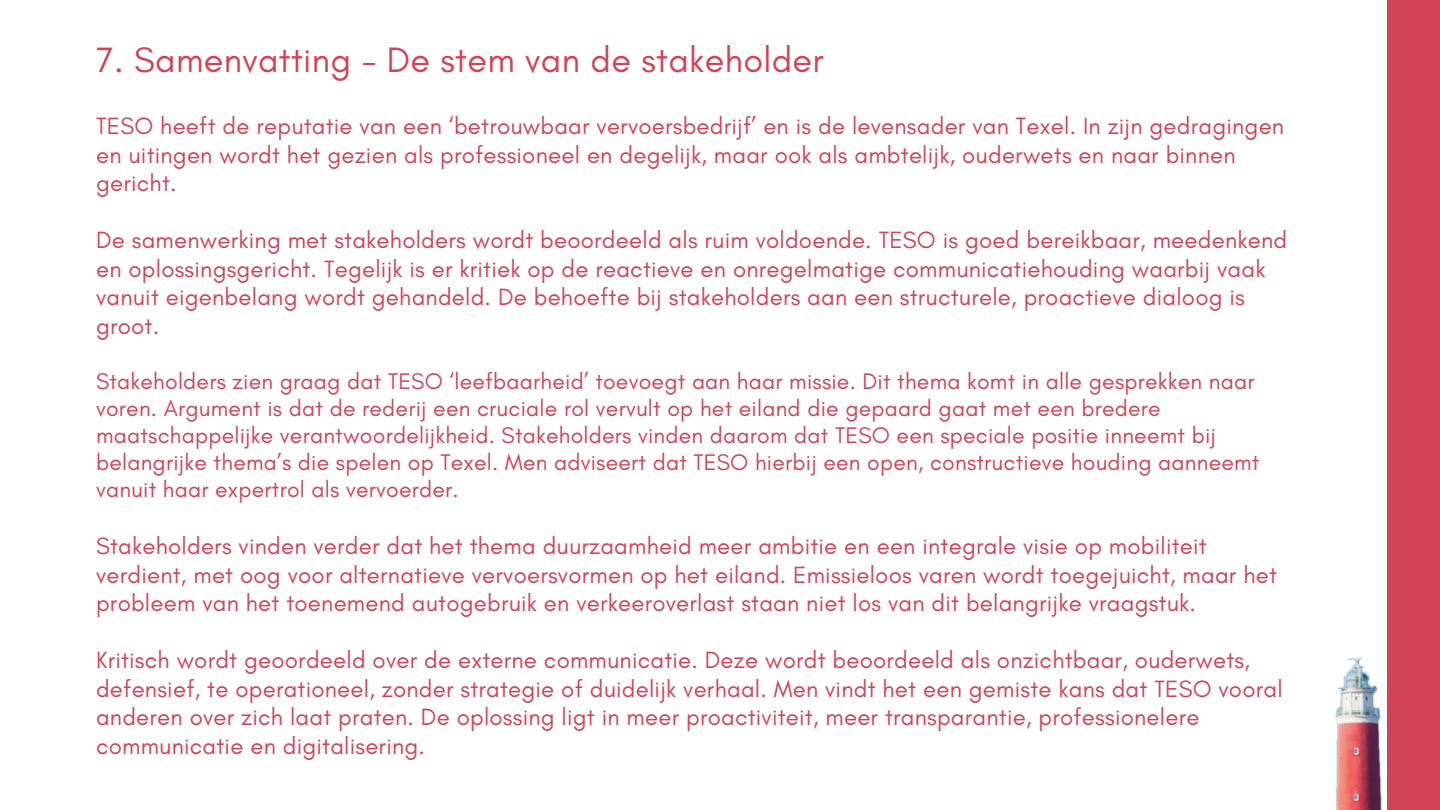
<style>
.page{position:relative;width:1440px;height:810px;background:#fff}
.page>*{position:absolute;margin:0;border:0;box-sizing:border-box;transform-origin:0 0}
.t1{font:36px "Glacial Indifference";letter-spacing:.01em;color:#d34358}
.t2{font:24px/28.5px "Glacial Indifference";letter-spacing:.01em;color:#d34358}
.t3{font:23px/27px "Glacial Indifference";letter-spacing:.01em;color:#d34358}
</style>
<div class="page">
<div style="left:1387px;top:0;width:53px;height:810px;background:#d34358"></div>
<img style="left:1336px;top:658px;width:46px;height:152px">
<p class="t1" style="left:96px;top:38px;width:729px">7. Samenvatting - De stem van de stakeholder</p>
<p class="t2" style="left:96px;top:111px;width:1190px">TESO heeft de reputatie van een ‘betrouwbaar vervoersbedrijf’ en is de levensader van Texel. In zijn gedragingen en uitingen wordt het gezien als professioneel en degelijk, maar ook als ambtelijk, ouderwets en naar binnen gericht.</p>
<p class="t2" style="left:96px;top:225px;width:1193px">De samenwerking met stakeholders wordt beoordeeld als ruim voldoende. TESO is goed bereikbaar, meedenkend en oplossingsgericht. Tegelijk is er kritiek op de reactieve en onregelmatige communicatiehouding waarbij vaak vanuit eigenbelang wordt gehandeld. De behoefte bij stakeholders aan een structurele, proactieve dialoog is groot.</p>
<p class="t3" style="left:96px;top:368px;width:1165px">Stakeholders zien graag dat TESO ‘leefbaarheid’ toevoegt aan haar missie. Dit thema komt in alle gesprekken naar voren. Argument is dat de rederij een cruciale rol vervult op het eiland die gepaard gaat met een bredere maatschappelijke verantwoordelijkheid. Stakeholders vinden daarom dat TESO een speciale positie inneemt bij belangrijke thema’s die spelen op Texel. Men adviseert dat TESO hierbij een open, constructieve houding aanneemt vanuit haar expertrol als vervoerder.</p>
<p class="t2" style="left:96px;top:531px;width:1182px">Stakeholders vinden verder dat het thema duurzaamheid meer ambitie en een integrale visie op mobiliteit verdient, met oog voor alternatieve vervoersvormen op het eiland. Emissieloos varen wordt toegejuicht, maar het probleem van het toenemend autogebruik en verkeeroverlast staan niet los van dit belangrijke vraagstuk.</p>
<p class="t2" style="left:96px;top:645px;width:1188px">Kritisch wordt geoordeeld over de externe communicatie. Deze wordt beoordeeld als onzichtbaar, ouderwets, defensief, te operationeel, zonder strategie of duidelijk verhaal. Men vindt het een gemiste kans dat TESO vooral anderen over zich laat praten. De oplossing ligt in meer proactiviteit, meer transparantie, professionelere communicatie en digitalisering.</p>
</div>
